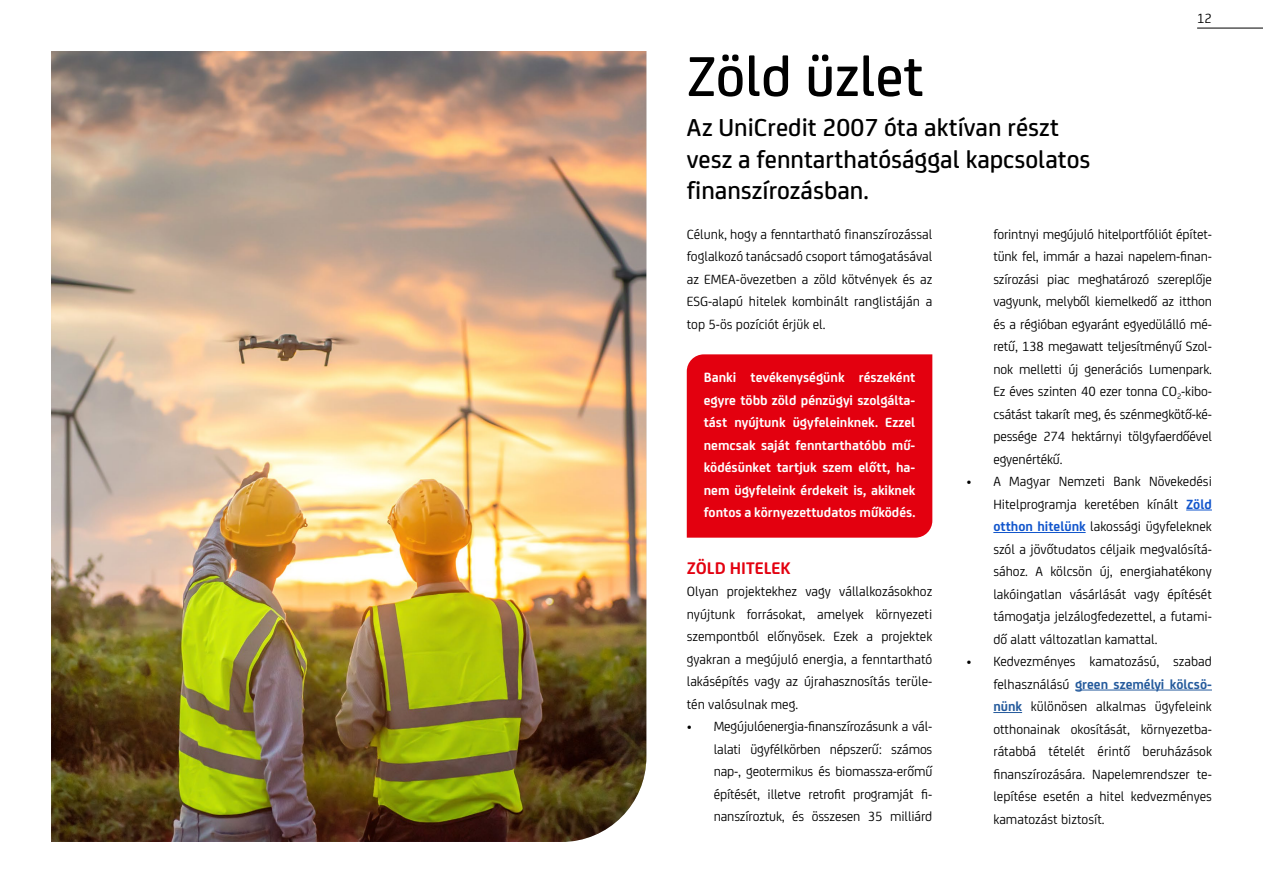
<style>
.page{position:relative;width:1263px;height:893px;background:#fff}
.page>*{position:absolute;margin:0;border:0;box-sizing:border-box;transform-origin:0 0}
.Sz_kiem1{font:500 60px "Uni Credit";color:#000}
.Sz_kiem2{font:500 26.25px/31.5px "Uni Credit";color:#000}
.Sz_Piros{font:700 18px "Uni Credit";color:#e3000f}
.t1{font:14.25px/22.5px "Uni Credit";color:#000;text-align:justify}
.PirosHatteres{font:700 14.25px/22.5px "Uni Credit";color:#fff;text-align:justify}
.s1{font-weight:700;color:#15c}
.s2{font-weight:700;color:#245a9c}
</style>
<div class="page">
<hr style="left:1197px;top:28px;width:66px;height:1px;background:#000">
<div style="left:687px;top:354px;width:245px;height:184px;background:#e3000f"></div>
<svg style="left:1186px;top:510px;width:26px;height:1px"></svg>
<hr style="left:993px;top:532px;width:93px;height:1px;background:#15c">
<hr style="left:1075px;top:690px;width:137px;height:1px;background:#245a9c">
<svg style="left:993px;top:712px;width:29px;height:1px"></svg>
<img style="left:51px;top:51px;width:595px;height:791px">
<p class="t1" style="left:1197px;top:7px;width:16px">12</p>
<p class="Sz_kiem1" style="left:687px;top:32px;width:238px">Zöld üzlet</p>
<p class="Sz_kiem2" style="left:687px;top:110px;width:405px">Az UniCredit 2007 óta aktívan részt vesz a fenntarthatósággal kapcsolatos finanszírozásban.</p>
<p class="t1" style="left:687px;top:222px;width:247px">Célunk, hogy a fenntartható finanszírozással foglalkozó tanácsadó csoport támogatásával az EMEA-övezetben a zöld kötvények és az ESG-alapú hitelek kombinált ranglistáján a top 5-ös pozíciót érjük el.</p>
<p class="t1" style="left:993px;top:222px;width:220px">forintnyi megújuló hitelportfóliót építet&shy;tünk fel, immár a hazai napelem-finan&shy;szírozási piac meghatározó szereplője vagyunk, melyből kiemelkedő az itthon és a régióban egyaránt egyedülálló mé&shy;retű, 138 megawatt teljesítményű Szol&shy;nok melletti új generációs Lumenpark.<br>Ez éves szinten 40 ezer tonna CO<sub>2</sub>-kibo&shy;csátást takarít meg, és szénmegkötő-ké&shy;pessége 274 hektárnyi tölgyfaerdőével egyenértékű.</p>
<p class="t1" style="left:993px;top:469px;width:220px;text-indent:-27px">• A Magyar Nemzeti Bank Növekedési Hitelprogramja keretében kínált <span class="s1">Zöld otthon hitelünk</span> lakossági ügyfeleknek szól a jövőtudatos céljaik megvalósítá&shy;sához. A kölcsön új, energiahatékony lakóingatlan vásárlását vagy építését támogatja jelzálogfedezettel, a futami&shy;dő alatt változatlan kamattal.</p>
<p class="t1" style="left:993px;top:649px;width:220px;text-indent:-27px">• Kedvezményes kamatozású, szabad felhasználású <span class="s2">green személyi kölcsö&shy;nünk</span> különösen alkalmas ügyfeleink otthonainak okosítását, környezetba&shy;rátabbá tételét érintő beruházások finanszírozására. Napelemrendszer te&shy;lepítése esetén a hitel kedvezményes kamatozást biztosít.</p>
<p class="PirosHatteres" style="left:704px;top:365px;width:213px">Banki tevékenységünk részeként egyre több zöld pénzügyi szolgálta&shy;tást nyújtunk ügyfeleinknek. Ezzel nemcsak saját fenntarthatóbb mű&shy;ködésünket tartjuk szem előtt, ha&shy;nem ügyfeleink érdekeit is, akiknek fontos a környezettudatos működés.</p>
<p class="Sz_Piros" style="left:687px;top:554px;width:105px">ZÖLD HITELEK</p>
<p class="t1" style="left:687px;top:579px;width:247px">Olyan projektekhez vagy vállalkozásokhoz nyújtunk forrásokat, amelyek környezeti szempontból előnyösek. Ezek a projektek gyakran a megújuló energia, a fenntartható lakásépítés vagy az újrahasznosítás terüle&shy;tén valósulnak meg.</p>
<p class="t1" style="left:714px;top:714px;width:220px;text-indent:-27px">• Megújulóenergia-finanszírozásunk a vál&shy;lalati ügyfélkörben népszerű: számos nap-, geotermikus és biomassza-erőmű építését, illetve retrofit programját fi&shy;nanszíroztuk, és összesen 35 milliárd</p>
</div>
